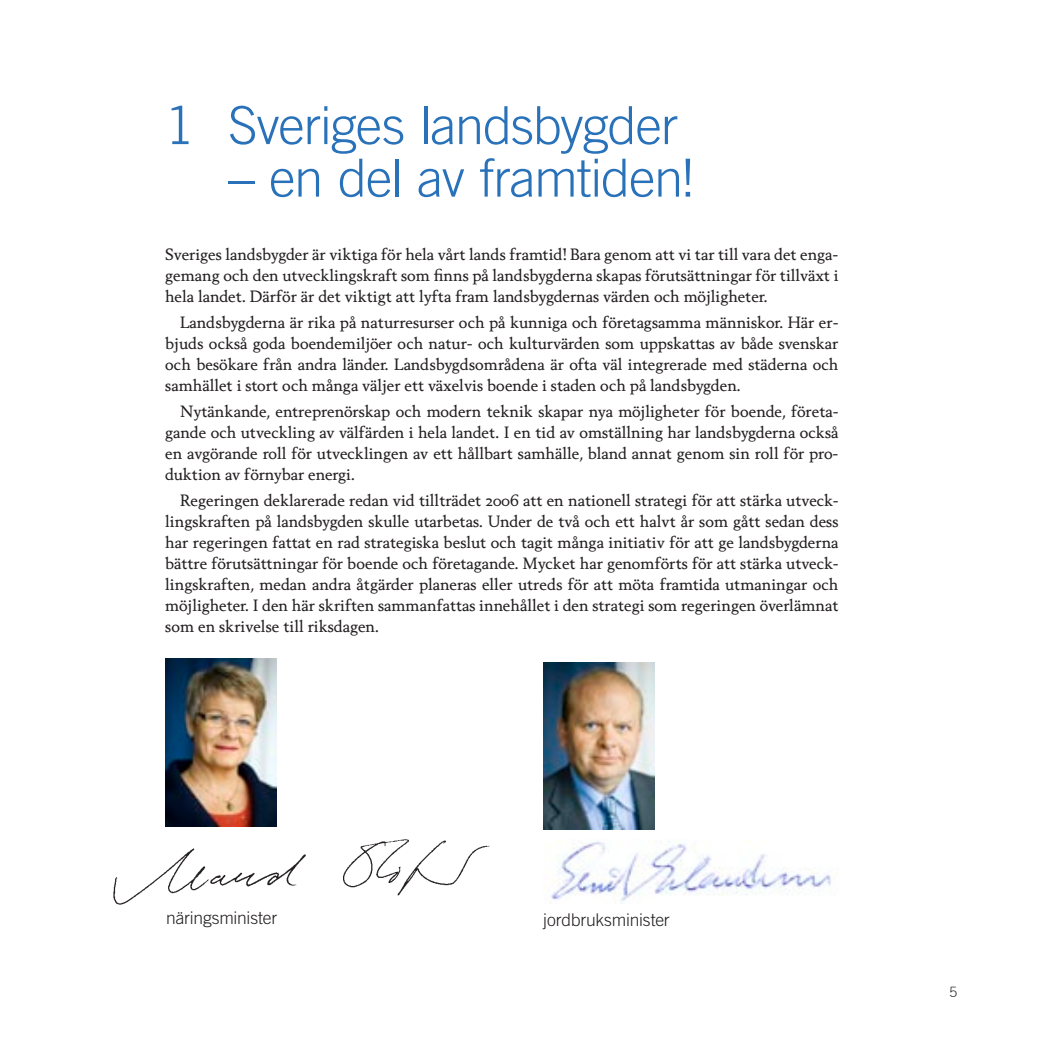
<style>
.page{position:relative;width:1042px;height:1042px;background:#fff}
.page>*{position:absolute;margin:0;border:0;box-sizing:border-box;transform-origin:0 0}
.t1{font:300 52.5px "Trade Gothic";letter-spacing:-.02em;color:#2972b9}
.t2{font:300 17.5px "Trade Gothic Pro";letter-spacing:-.01em;color:#231f20}
.t3{font:15.75px/21px "Berling Nova Text Pro";color:#231f20;text-align:justify}
.t4{font:300 14px "Trade Gothic";color:#231f20}
</style>
<div class="page">
<img style="left:113px;top:839px;width:377px;height:66px">
<img style="left:165px;top:659px;width:112px;height:167px">
<img style="left:543px;top:662px;width:112px;height:168px">
<img style="left:543px;top:839px;width:294px;height:64px">
<h1 class="t1" style="left:165px;top:94px;width:514px">1 Sveriges landsbygder</h1>
<h1 class="t1" style="left:228px;top:147px;width:467px">– en del av framtiden!</h1>
<p class="t3" style="left:165px;top:244px;width:675px">Sveriges landsbygder är viktiga för hela vårt lands framtid! Bara genom att vi tar till vara det enga&shy;gemang och den utvecklingskraft som finns på landsbygderna skapas förutsättningar för tillväxt i hela landet. Därför är det viktigt att lyfta fram landsbygdernas värden och möjligheter.</p>
<p class="t3" style="left:165px;top:312px;width:675px;text-indent:15px">Landsbygderna är rika på naturresurser och på kunniga och företagsamma människor. Här er&shy;bjuds också goda boendemiljöer och natur- och kulturvärden som uppskattas av både svenskar och besökare från andra länder. Landsbygdsområdena är ofta väl integrerade med städerna och samhället i stort och många väljer ett växelvis boende i staden och på landsbygden.</p>
<p class="t3" style="left:165px;top:401px;width:675px;text-indent:15px">Nytänkande, entreprenörskap och modern teknik skapar nya möjligheter för boende, företa&shy;gande och utveckling av välfärden i hela landet. I en tid av omställning har landsbygderna också en avgörande roll för utvecklingen av ett hållbart samhälle, bland annat genom sin roll för pro&shy;duktion av förnybar energi.</p>
<p class="t3" style="left:165px;top:490px;width:675px;text-indent:15px">Regeringen deklarerade redan vid tillträdet 2006 att en nationell strategi för att stärka utveck&shy;lingskraften på landsbygden skulle utarbetas. Under de två och ett halvt år som gått sedan dess har regeringen fattat en rad strategiska beslut och tagit många initiativ för att ge landsbygderna bättre förutsättningar för boende och företagande. Mycket har genomförts för att stärka utveck&shy;lingskraften, medan andra åtgärder planeras eller utreds för att möta framtida utmaningar och möjligheter. I den här skriften sammanfattas innehållet i den strategi som regeringen överlämnat som en skrivelse till riksdagen.</p>
<p class="t2" style="left:166px;top:907px;width:113px">näringsminister</p>
<p class="t2" style="left:543px;top:909px;width:128px">jordbruksminister</p>
<p class="t4" style="left:949px;top:984px;width:9px">5</p>
</div>
